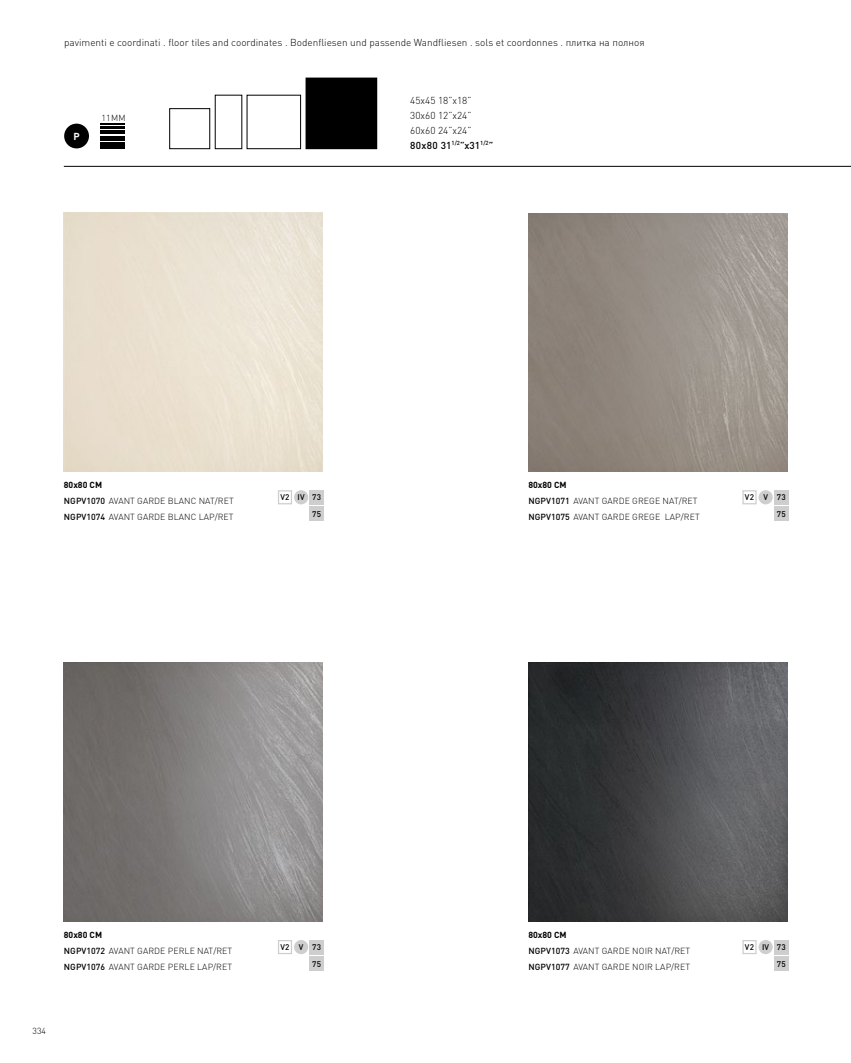
<style>
.page{position:relative;width:851px;height:1063px;background:#fff}
.page>*{position:absolute;margin:0;border:0;box-sizing:border-box;transform-origin:0 0}
.t1{font:300 10px/15px "DIN Pro";color:#000}
.t2{font:700 10px "DIN Pro";color:#fff}
.t3{font:300 8.75px/16.2px "DIN Pro";letter-spacing:.01em;color:#000}
.t4{font:500 8.12px "DIN Pro";letter-spacing:.04em;color:#000}
.s1{font-weight:500}
.s2{font-weight:700}
</style>
<div class="page">
<div style="left:169px;top:109px;width:41px;height:40px;border:1px solid #000"></div>
<div style="left:247px;top:95px;width:54px;height:54px;border:1px solid #000"></div>
<div style="left:306px;top:78px;width:70px;height:71px;background:#000"></div>
<div style="left:306px;top:78px;width:71px;height:71px;border:1px solid #000"></div>
<div style="left:309px;top:490px;width:15px;height:14px;background:#cecece"></div>
<div style="left:309px;top:940px;width:15px;height:14px;background:#cecece"></div>
<div style="left:774px;top:490px;width:14px;height:14px;background:#cecece"></div>
<div style="left:774px;top:940px;width:14px;height:14px;background:#cecece"></div>
<div style="left:310px;top:507px;width:14px;height:14px;background:#cecece"></div>
<div style="left:310px;top:956px;width:14px;height:15px;background:#cecece"></div>
<div style="left:774px;top:507px;width:14px;height:14px;background:#cecece"></div>
<div style="left:774px;top:956px;width:14px;height:15px;background:#cecece"></div>
<div style="left:294px;top:490px;width:14px;height:14px;background:#cecece;border-radius:50%"></div>
<div style="left:294px;top:940px;width:14px;height:14px;background:#cecece;border-radius:50%"></div>
<div style="left:758px;top:490px;width:14px;height:14px;background:#cecece;border-radius:50%"></div>
<div style="left:758px;top:940px;width:14px;height:14px;background:#cecece;border-radius:50%"></div>
<div style="left:278px;top:490px;width:14px;height:14px;border:1px solid #cecece"></div>
<div style="left:278px;top:940px;width:14px;height:14px;border:1px solid #cecece"></div>
<div style="left:742px;top:490px;width:14px;height:14px;border:1px solid #cecece"></div>
<div style="left:742px;top:940px;width:14px;height:14px;border:1px solid #cecece"></div>
<img style="left:528px;top:213px;width:258px;height:259px">
<img style="left:63px;top:663px;width:259px;height:258px">
<img style="left:528px;top:663px;width:258px;height:258px">
<div style="left:100px;top:142px;width:25px;height:6px;background:#000"></div>
<div style="left:100px;top:136px;width:25px;height:5px;background:#000"></div>
<hr style="left:100px;top:130px;width:25px;height:4px;background:#000">
<hr style="left:100px;top:126px;width:25px;height:3px;background:#000">
<svg style="left:100px;top:124px;width:25px;height:1px"></svg>
<hr style="left:64px;top:166px;width:786px;height:1px;background:#000">
<div style="left:64px;top:124px;width:25px;height:24px;background:#000;border-radius:50%"></div>
<p class="t1" style="left:64px;top:35px;width:582px">pavimenti e coordinati . floor tiles and coordinates . Bodenfliesen und passende Wandfliesen . sols et coordonnes . плитка на полноя</p>
<p class="t2" style="left:73px;top:129px;width:8px">P</p>
<p class="t3" style="left:101px;top:109px;width:26px">11MM</p>
<p class="t1" style="left:410px;top:92px;width:84px">45x45 18”x18”<br>30x60 12”x24”<br>60x60 24”x24”<br><span class="s1">80x80 31</span><sup>1/2</sup><span class="s1">”x31</span><sup>1/2</sup><span class="s1">”</span></p>
<p class="t3" style="left:64px;top:476px;width:171px"><span class="s2">80x80 CM<br></span><span class="s1">NGPV1070</span> AVANT GARDE BLANC NAT/RET<br><span class="s1">NGPV1074</span> AVANT GARDE BLANC LAP/RET</p>
<p class="t4" style="left:280px;top:492px;width:11px">V2</p>
<p class="t4" style="left:297px;top:492px;width:8px">IV</p>
<p class="t4" style="left:312px;top:492px;width:10px">73</p>
<p class="t4" style="left:312px;top:508px;width:10px">75</p>
<p class="t3" style="left:528px;top:476px;width:173px"><span class="s2">80x80 CM<br></span><span class="s1">NGPV1071</span> AVANT GARDE GREGE NAT/RET<br><span class="s1">NGPV1075</span> AVANT GARDE GREGE LAP/RET</p>
<p class="t4" style="left:744px;top:492px;width:11px">V2</p>
<p class="t4" style="left:763px;top:492px;width:6px">V</p>
<p class="t4" style="left:776px;top:492px;width:10px">73</p>
<p class="t4" style="left:776px;top:508px;width:10px">75</p>
<p class="t3" style="left:64px;top:926px;width:170px"><span class="s2">80x80 CM<br></span><span class="s1">NGPV1072</span> AVANT GARDE PERLE NAT/RET<br><span class="s1">NGPV1076</span> AVANT GARDE PERLE LAP/RET</p>
<p class="t3" style="left:33px;top:1023px;width:15px">334</p>
<p class="t4" style="left:280px;top:942px;width:11px">V2</p>
<p class="t4" style="left:299px;top:942px;width:6px">V</p>
<p class="t4" style="left:312px;top:942px;width:10px">73</p>
<p class="t4" style="left:312px;top:958px;width:10px">75</p>
<p class="t3" style="left:528px;top:926px;width:163px"><span class="s2">80x80 CM<br></span><span class="s1">NGPV1073</span> AVANT GARDE NOIR NAT/RET<br><span class="s1">NGPV1077</span> AVANT GARDE NOIR LAP/RET</p>
<p class="t4" style="left:744px;top:942px;width:11px">V2</p>
<p class="t4" style="left:762px;top:942px;width:8px">IV</p>
<p class="t4" style="left:776px;top:942px;width:10px">73</p>
<p class="t4" style="left:776px;top:958px;width:10px">75</p>
</div>
